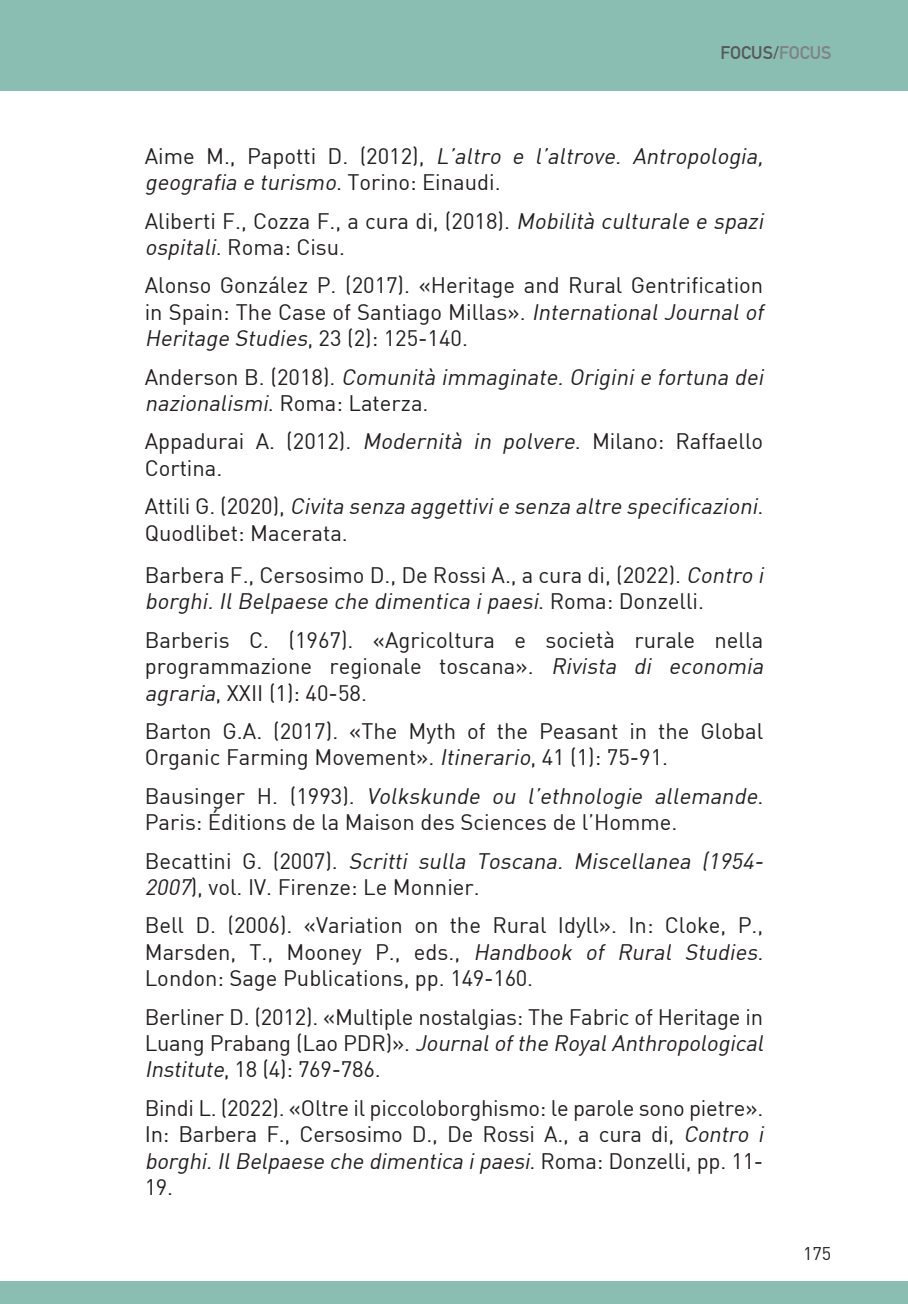
<style>
.page{position:relative;width:908px;height:1304px;background:#fff}
.page>*{position:absolute;margin:0;border:0;box-sizing:border-box;transform-origin:0 0}
.t1{font:22px/26.4px "DIN";color:#231f20}
.t2{font:italic 22px/26.4px "DIN";color:#231f20}
.t3{font:700 18px "DIN Alternate";color:#57585a}
.t4{font:18px "DIN";color:#231f20}
.s1{color:#808285}
.s2{font-style:normal}
.s3{font-style:italic}
</style>
<div class="page">
<div style="left:0;top:0;width:907px;height:90px;background:#8abeb2"></div>
<div style="left:0;top:1281px;width:907px;height:23px;background:#8abeb2"></div>
<p class="t3" style="left:720px;top:39px;width:112px">FOCUS/<span class="s1">FOCUS</span></p>
<p class="t2" style="left:145px;top:142px;width:624px"><span class="s2">Ai m e M . , Pa p ott i D . ( 2 0 1 2 ) ,</span> L’altro e l’altrove. Antropologia, geografia e turismo<span class="s2">. To ri n o : E i n a u d i .</span></p>
<p class="t1" style="left:145px;top:207px;width:624px">Aliberti F., Cozza F., a cura di, (2018). <span class="s3">Mobilità culturale e spazi ospitali</span>. Roma: Cisu.</p>
<p class="t1" style="left:145px;top:272px;width:624px">Alonso González P. (2017). «Heritage and Rural Gentrification in Spain: The Case of Santiago Millas». <span class="s3">International Journal of<br>Heritage Studies</span>, 2 3 ( 2 ) : 1 2 5 - 1 4 0 .</p>
<p class="t2" style="left:145px;top:363px;width:624px"><span class="s2">A n d e rs o n B . ( 2 0 1 8 ) .</span> Comunità immaginate.Originie fortuna dei nazionalismi<span class="s2">. R o m a : La t e rza .</span></p>
<p class="t1" style="left:145px;top:428px;width:619px">Appadurai A. (2012). <span class="s3">Modernità in polvere</span>. Milano: Raffaello<br>Cortina.</p>
<p class="t2" style="left:145px;top:493px;width:619px"><span class="s2">At t i l i G . ( 2 0 2 0 ) ,</span> Civita senza aggettivie senza altre specificazioni<span class="s2">.<br>Quodlibet: Macerata.</span></p>
<p class="t1" style="left:145px;top:561px;width:624px">Barbera F., Cersosimo D., De Rossi A., a cura di, (2022). <span class="s3">Contro i borghi.IlBelpaese che dimentica ipaesi</span>. R o m a : D o n z e l l i .</p>
<p class="t1" style="left:145px;top:626px;width:624px">Barberis C. (1967). «Agricoltura e società rurale nella programmazione regionale toscana». <span class="s3">Rivista di economia agraria</span>, XXII (1): 40-58.</p>
<p class="t1" style="left:145px;top:717px;width:619px">Barton G.A. (2017). «The Myth of the Peasant in the Global<br>Organic Farming Movement». <span class="s3">Itinerario</span>, 41 (1): 75-91.</p>
<p class="t1" style="left:145px;top:782px;width:619px">B a u s i n g e r H . ( 1 9 9 3 ) . <span class="s3">Volkskunde ou l’ethnologie allemande</span>.<br>Paris: Éditions de la Maison des Sciences de l’Homme.</p>
<p class="t1" style="left:145px;top:847px;width:624px">B e c a t t i n i G . ( 2 0 0 7 ) . <span class="s3">Scritti sulla Toscana. Miscellanea (1954-<br>2007</span>), vol. IV. Firenze: Le Monnier.</p>
<p class="t1" style="left:145px;top:912px;width:619px;text-align:justify">Bell D. (2006). «Variation on the Rural Idyll». In: Cloke, P., Marsden, T., Mooney P., eds., <span class="s3">Handbook of Rural Studies</span>.<br>London: Sage Publications, pp. 149-160.</p>
<p class="t1" style="left:145px;top:1003px;width:624px">Berliner D. (2012). «Multiple nostalgias: The Fabric of Heritage in<br>L u a n g P ra b a n g ( La o P D R ) » . <span class="s3">Journalofthe RoyalAnthropological<br>Institute</span>, 18 (4): 769-786.</p>
<p class="t1" style="left:145px;top:1094px;width:624px">Bindi L. (2022). «Oltre il piccoloborghismo: le parole sono pietre».<br>In: Barbera F., Cersosimo D., De Rossi A., a cura di, <span class="s3">Contro i borghi.IlBelpaese che dimentica ipaesi</span>. R o m a : D o n z e l l i , p p . 1 1 - 19.</p>
<p class="t4" style="left:802px;top:1242px;width:30px">175</p>
</div>
